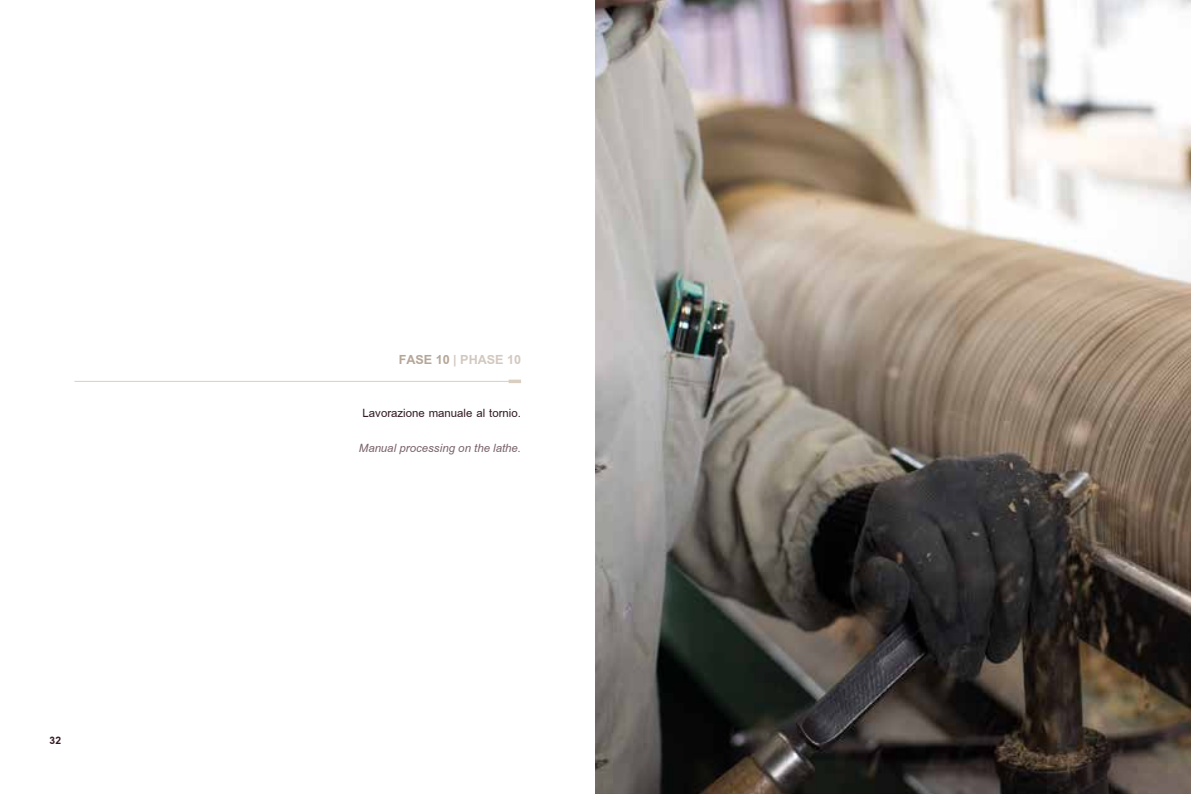
<style>
.page{position:relative;width:1191px;height:794px;background:#fff}
.page>*{position:absolute;margin:0;border:0;box-sizing:border-box;transform-origin:0 0}
.t1{font:700 19.25px "Browallia New";color:#d2c8bf}
.t2{font:17.5px "Browallia New";color:#321921}
.t3{font:italic 17.5px "Browallia New";color:#7a636b}
.t4{font:700 15.75px "Browallia New";color:#321921}
.s1{color:#b5a698}
</style>
<div class="page">
<img style="left:595px;top:0;width:596px;height:794px">
<hr style="left:74px;top:381px;width:447px;height:1px;background:#d9cfc1">
<svg style="left:508px;top:379px;width:13px;height:4px"></svg>
<p class="t4" style="left:50px;top:730px;width:13px">32</p>
<p class="t1" style="left:399px;top:347px;width:124px"><span class="s1">FASE 10</span> | PHASE 10</p>
<p class="t2" style="left:362px;top:401px;width:160px">Lavorazione manuale al tornio.</p>
<p class="t3" style="left:359px;top:436px;width:164px">Manual processing on the lathe.</p>
</div>
